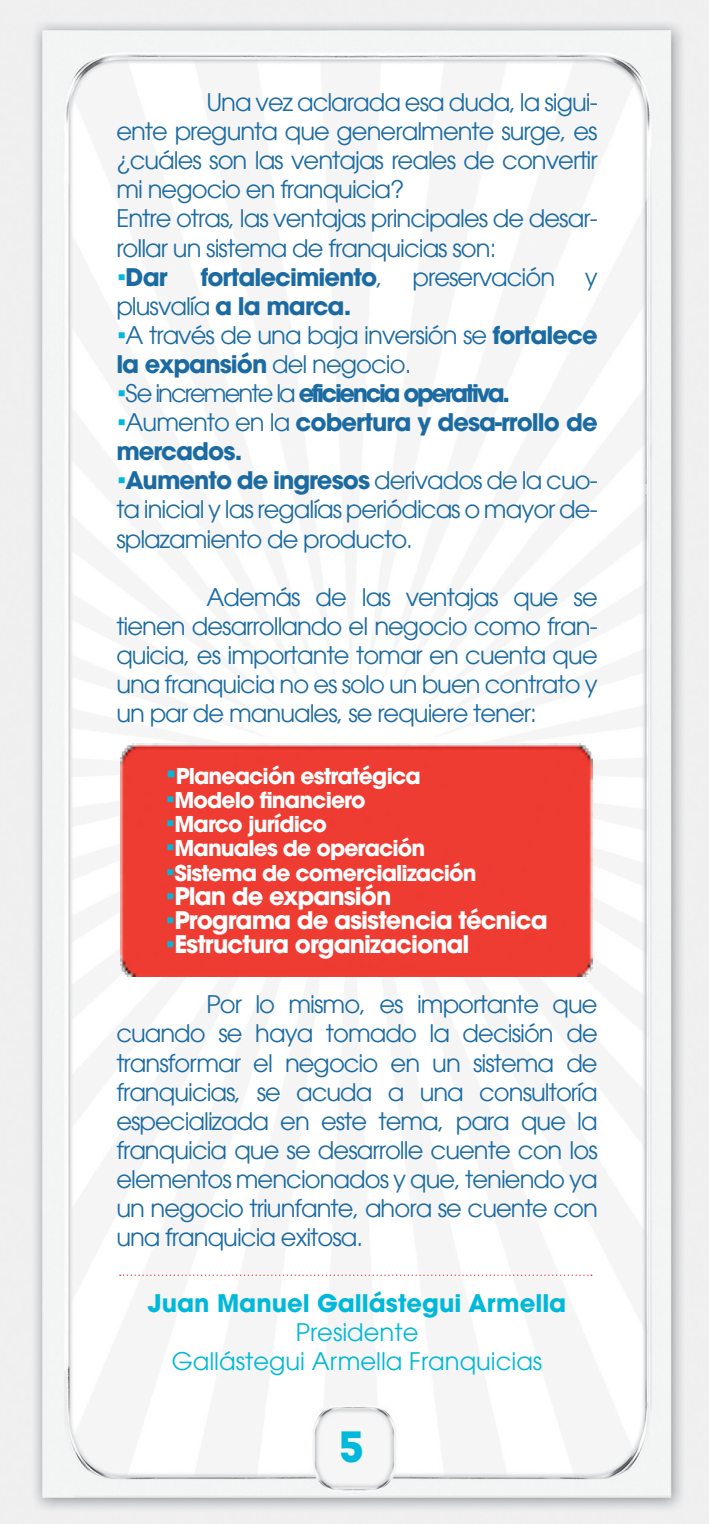
<style>
.page{position:relative;width:709px;height:1524px;background:#fff}
.page>*{position:absolute;margin:0;border:0;box-sizing:border-box;transform-origin:0 0}
.t1{font:43.75px "Intro";color:#00b8d9}
.t2{font:24.25px/29px "Avant Garde";letter-spacing:-.04em;color:#1b6ba2;text-align:justify}
.t3{font:700 24.25px/29px "Avant Garde";letter-spacing:-.04em;color:#1b6ba2}
.t4{font:700 24.25px "Avant Garde";letter-spacing:-.04em;color:#fff}
.t5{font:24.25px "Avant Garde";color:#00b8d9}
.t6{font:700 24.25px "Avant Garde";letter-spacing:-.1em;color:#1b6ba2}
.t7{font:700 24.25px "Avant Garde";color:#00b8d9}
.t8{font:700 21.75px "Avant Garde";letter-spacing:-.04em;color:#fff}
.s1{font-size:34px;color:#00b8d9}
.s2{font-weight:400}
.s3{font-weight:700;font-size:34px;color:#00b8d9}
.s4{font-weight:700}
.s5{font-size:38.75px;color:#00b8d9}
</style>
<div class="page">
<img style="left:0;top:0;width:709px;height:1524px">
<svg style="left:120px;top:1274px;width:472px;height:2px"></svg>
<div style="left:121px;top:744px;width:471px;height:232px;background:#ee3c32"></div>
<p class="t2" style="left:116px;top:88px;width:483px;text-indent:90px">Una vez aclarada esa duda, la sigui&shy;ente pregunta que generalmente surge, es ¿cuáles son las ventajas reales de convertir mi negocio en franquicia?</p>
<p class="t2" style="left:116px;top:204px;width:483px">Entre otras, las ventajas principales de desar&shy;rollar un sistema de franquicias son:</p>
<p class="t3" style="left:116px;top:262px;width:53px"><span class="s1">·</span>Dar</p>
<p class="t3" style="left:116px;top:262px;width:483px;text-indent:84px">fortalecimiento<span class="s2">, preservación y plusvalía</span> a la marca.</p>
<p class="t2" style="left:116px;top:320px;width:483px"><span class="s3">·</span>A través de una baja inversión se <span class="s4">fortalece la expansión</span> del negocio.</p>
<p class="t6" style="left:116px;top:377px;width:395px"><span class="s1">·</span><span class="s2">Se incremente la</span> eficiencia operativa.</p>
<p class="t3" style="left:116px;top:408px;width:483px"><span class="s1">·</span><span class="s2">Aumento en la</span> cobertura y desa-rrollo de mercados.</p>
<p class="t2" style="left:116px;top:466px;width:483px"><span class="s3">·</span><span class="s4">Aumento de ingresos</span> derivados de la cuo&shy;ta inicial y las regalías periódicas o mayor de&shy;splazamiento de producto.</p>
<p class="t2" style="left:116px;top:582px;width:483px;text-indent:90px">Además de las ventajas que se tienen desarrollando el negocio como fran&shy;quicia, es importante tomar en cuenta que una franquicia no es solo un buen contrato y un par de manuales, se requiere tener:</p>
<p class="t8" style="left:165px;top:761px;width:257px"><span class="s5">·</span>Planeación estratégica</p>
<p class="t8" style="left:165px;top:786px;width:202px"><span class="s1">·</span>Modelo financiero</p>
<p class="t8" style="left:165px;top:810px;width:163px"><span class="s1">·</span>Marco jurídico</p>
<p class="t8" style="left:165px;top:834px;width:262px"><span class="s1">·</span>Manuales de operación</p>
<p class="t8" style="left:165px;top:858px;width:313px"><span class="s1">·</span>Sistema de comercialización</p>
<p class="t4" style="left:165px;top:880px;width:228px"><span class="s1">·</span>Plan de expansión</p>
<p class="t4" style="left:165px;top:904px;width:384px"><span class="s1">·</span>Programa de asistencia técnica</p>
<p class="t4" style="left:165px;top:929px;width:306px"><span class="s1">·</span>Estructura organizacional</p>
<p class="t2" style="left:116px;top:990px;width:483px;text-indent:90px">Por lo mismo, es importante que cuando se haya tomado la decisión de transformar el negocio en un sistema de franquicias, se acuda a una consultoría especializada en este tema, para que la franquicia que se desarrolle cuente con los elementos mencionados y que, teniendo ya un negocio triunfante, ahora se cuente con una franquicia exitosa.</p>
<p class="t7" style="left:148px;top:1287px;width:420px">Juan Manuel Gallástegui Armella</p>
<p class="t5" style="left:296px;top:1318px;width:124px">Presidente</p>
<p class="t5" style="left:172px;top:1347px;width:372px">Gallástegui Armella Franquicias</p>
<p class="t1" style="left:339px;top:1420px;width:27px">5</p>
</div>
